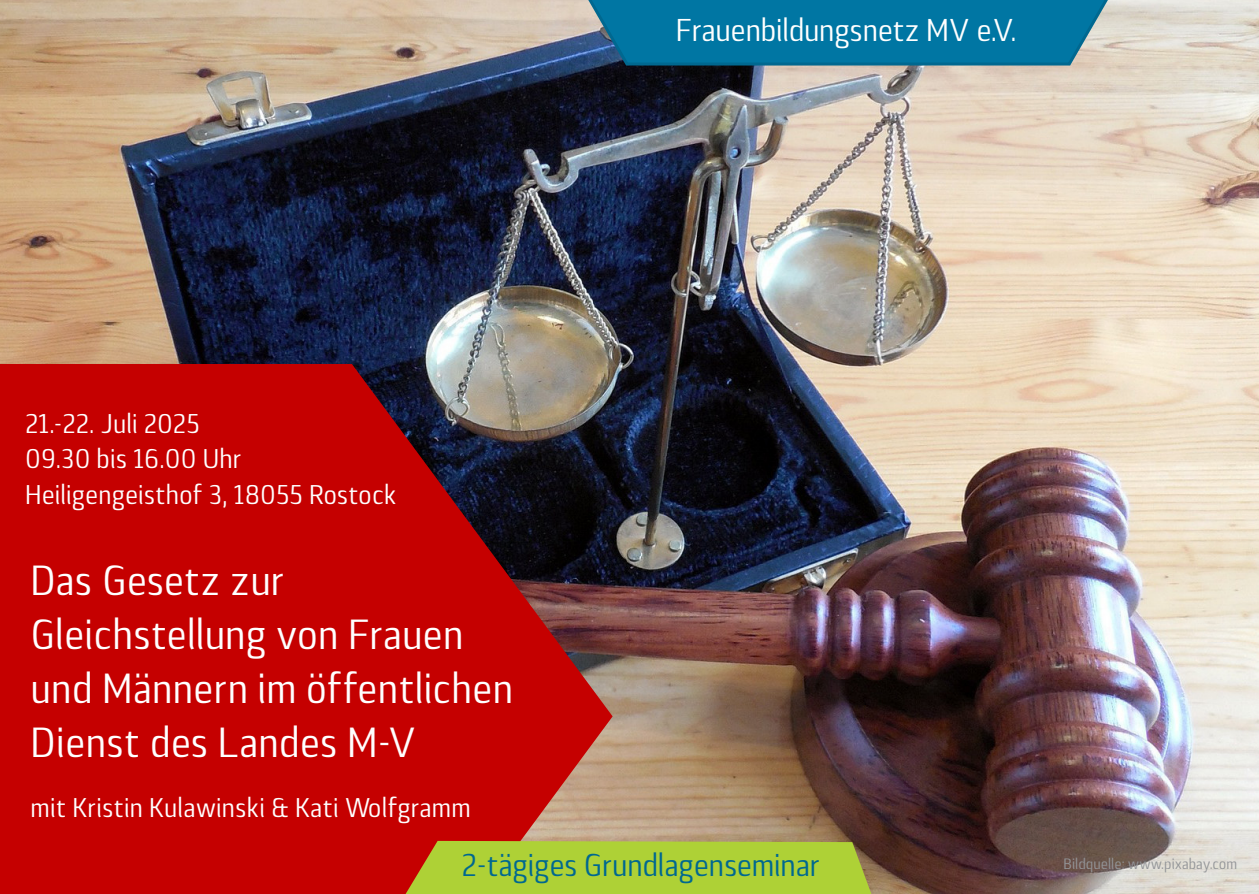
<style>
.page{position:relative;width:1259px;height:894px;background:#fff}
.page>*{position:absolute;margin:0;border:0;box-sizing:border-box;transform-origin:0 0}
.t1{font:condensed 42px/54px "Lytiga Pro";color:#fff}
.t2{font:condensed 31.5px "Lytiga Pro";letter-spacing:-.01em;color:#006890}
.t3{font:condensed 31.5px "Lytiga Pro";letter-spacing:-.01em;color:#fff}
.t4{font:condensed 27px/35.4px "Lytiga Pro";color:#fff}
.t5{font:condensed 15px "Lytiga Pro";color:#939598}
</style>
<div class="page">
<img style="left:0;top:0;width:1259px;height:893px">
<svg style="left:571px;top:0;width:555px;height:67px;background:#187ca2"></svg>
<svg style="left:0;top:364px;width:613px;height:529px;background:#b10b0b"></svg>
<svg style="left:385px;top:840px;width:499px;height:53px;background:#adb933"></svg>
<p class="t3" style="left:676px;top:17px;width:342px">Frauenbildungsnetz MV e.V.</p>
<p class="t4" style="left:25px;top:408px;width:373px">21.-22. Juli 2025<br>09.30 bis 16.00 Uhr<br>Heiligengeisthof 3, 18055 Rostock</p>
<h1 class="t1" style="left:31px;top:557px;width:484px">Das Gesetz zur<br>Gleichstellung von Frauen und Männern im öffentlichen<br>Dienst des Landes M-V</h1>
<p class="t4" style="left:31px;top:792px;width:442px">mit Kristin Kulawinski &amp; Kati Wolfgramm</p>
<p class="t2" style="left:462px;top:852px;width:360px">2-tägiges Grundlagenseminar</p>
<p class="t5" style="left:1063px;top:857px;width:175px">Bildquelle: www.pixabay.com</p>
</div>
